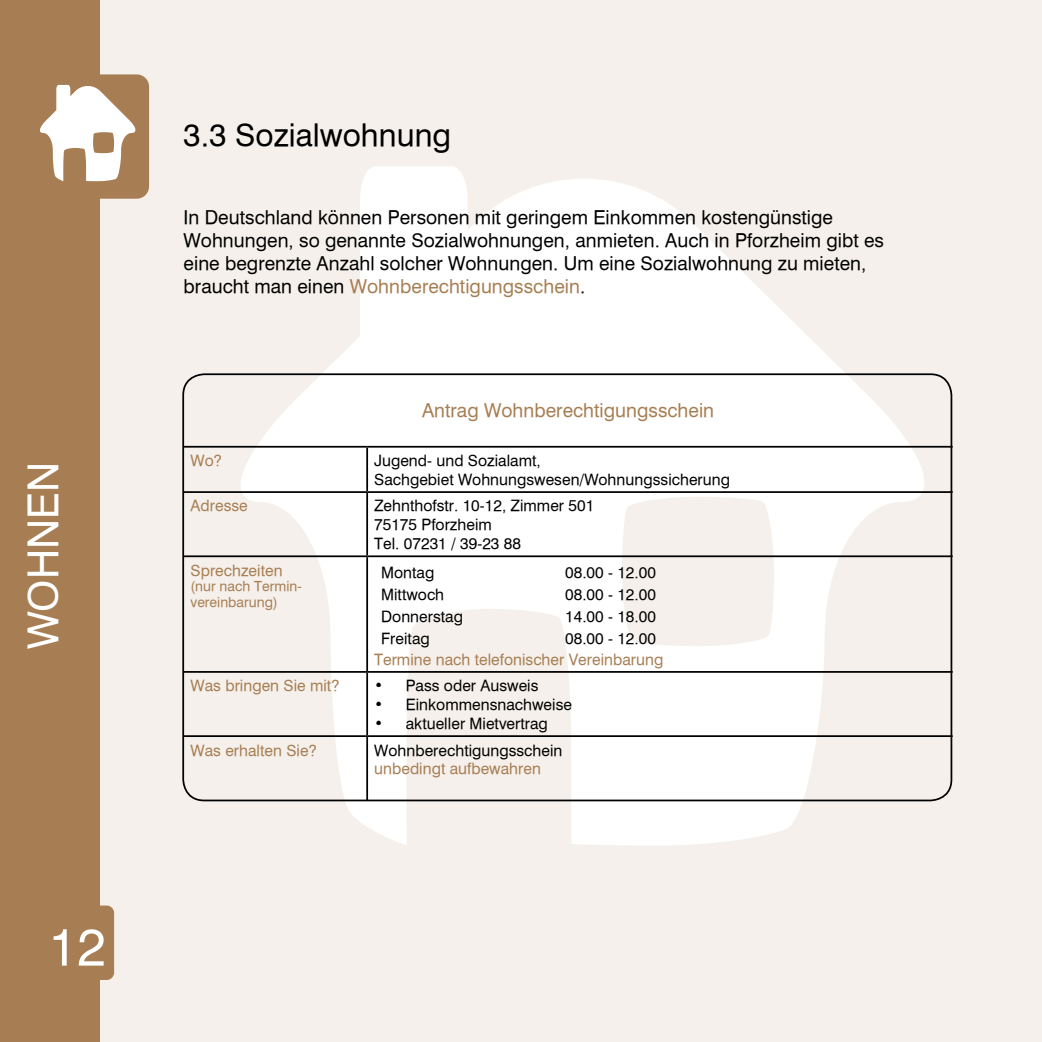
<style>
.page{position:relative;width:1042px;height:1042px;background:#f5f0eb}
.page>*{position:absolute;margin:0;border:0;box-sizing:border-box;transform-origin:0 0}
.t1{font:52.5px "Geneva";color:#fff}
.t2{font:42px "Geneva";color:#fff}
.t3{font:31.5px "Geneva";color:#000}
.t4{font:19.25px/23.1px "Geneva";color:#000}
.t5{font:19.25px "Geneva";color:#a77e53}
.t6{font:15.75px/18.9px "Geneva";color:#000}
.t7{font:15.75px "Geneva";color:#a77e53}
.t8{font:14px/15.8px "Geneva";color:#a77e53}
.s1{color:#a77e53}
</style>
<div class="page">
<svg style="left:223px;top:166px;width:719px;height:679px;fill:#fff"></svg>
<div style="left:0;top:0;width:99px;height:1042px;background:#a77e53"></div>
<div style="left:25px;top:74px;width:124px;height:125px;background:#a77e53;border-radius:12px"></div>
<svg style="left:40px;top:84px;width:96px;height:97px"></svg>
<div style="left:40px;top:905px;width:74px;height:75px;background:#a77e53;border-radius:7px"></div>
<div style="left:182px;top:373px;width:770px;height:428px;border:2px solid #000;border-radius:21px"></div>
<hr style="left:184px;top:446px;width:183px;height:2px;background:#000">
<hr style="left:367px;top:446px;width:585px;height:2px;background:#000">
<hr style="left:366px;top:448px;width:2px;height:43px;background:#000">
<hr style="left:184px;top:491px;width:183px;height:2px;background:#000">
<hr style="left:367px;top:491px;width:585px;height:2px;background:#000">
<hr style="left:366px;top:493px;width:2px;height:62px;background:#000">
<hr style="left:184px;top:555px;width:183px;height:2px;background:#000">
<hr style="left:367px;top:555px;width:585px;height:2px;background:#000">
<hr style="left:366px;top:557px;width:2px;height:114px;background:#000">
<hr style="left:184px;top:671px;width:183px;height:2px;background:#000">
<hr style="left:367px;top:671px;width:585px;height:2px;background:#000">
<hr style="left:366px;top:673px;width:2px;height:62px;background:#000">
<hr style="left:184px;top:735px;width:183px;height:2px;background:#000">
<hr style="left:367px;top:735px;width:585px;height:2px;background:#000">
<hr style="left:366px;top:737px;width:2px;height:63px;background:#000">
<h2 class="t2" style="left:18px;top:649px;width:184px;rotate:-90deg">Wohnen</h2>
<h1 class="t1" style="left:49px;top:915px;width:59px">12</h1>
<h3 class="t3" style="left:184px;top:116px;width:269px">3.3 Sozialwohnung</h3>
<p class="t4" style="left:184px;top:206px;width:702px">In Deutschland können Personen mit geringem Einkommen kostengünstige Wohnungen, so genannte Sozialwohnungen, anmieten. Auch in Pforzheim gibt es eine begrenzte Anzahl solcher Wohnungen. Um eine Sozialwohnung zu mieten, braucht man einen <span class="s1">Wohnberechtigungsschein</span>.</p>
<p class="t5" style="left:422px;top:398px;width:294px">Antrag Wohnberechtigungsschein</p>
<p class="t7" style="left:191px;top:451px;width:33px">Wo?</p>
<p class="t6" style="left:374px;top:451px;width:357px">Jugend- und Sozialamt,<br>Sachgebiet Wohnungswesen/Wohnungssicherung</p>
<p class="t7" style="left:191px;top:496px;width:59px">Adresse</p>
<p class="t6" style="left:374px;top:496px;width:222px">Zehnthofstr. 10-12, Zimmer 501<br>75175 Pforzheim<br>Tel. 07231 / 39-23 88</p>
<p class="t7" style="left:191px;top:561px;width:94px">Sprechzeiten</p>
<p class="t8" style="left:191px;top:578px;width:113px">(nur nach Termin&shy;vereinbarung)</p>
<p class="t6" style="left:381px;top:563px;width:55px">Montag</p>
<p class="t6" style="left:565px;top:563px;width:92px">08.00 - 12.00</p>
<p class="t6" style="left:381px;top:585px;width:65px">Mittwoch</p>
<p class="t6" style="left:565px;top:585px;width:92px">08.00 - 12.00</p>
<p class="t6" style="left:381px;top:607px;width:83px">Donnerstag</p>
<p class="t6" style="left:565px;top:607px;width:92px">14.00 - 18.00</p>
<p class="t6" style="left:381px;top:629px;width:50px">Freitag</p>
<p class="t6" style="left:565px;top:629px;width:92px">08.00 - 12.00</p>
<p class="t7" style="left:374px;top:650px;width:291px">Termine nach telefonischer Vereinbarung</p>
<p class="t7" style="left:191px;top:676px;width:150px">Was bringen Sie mit?</p>
<p class="t6" style="left:374px;top:676px;width:166px">• Pass oder Ausweis</p>
<p class="t6" style="left:374px;top:695px;width:199px">• Einkommensnachweise</p>
<p class="t6" style="left:374px;top:714px;width:175px">• aktueller Mietvertrag</p>
<p class="t7" style="left:191px;top:740px;width:128px">Was erhalten Sie?</p>
<p class="t6" style="left:374px;top:740px;width:190px">Wohnberechtigungsschein</p>
<p class="t7" style="left:374px;top:759px;width:168px">unbedingt aufbewahren</p>
</div>
